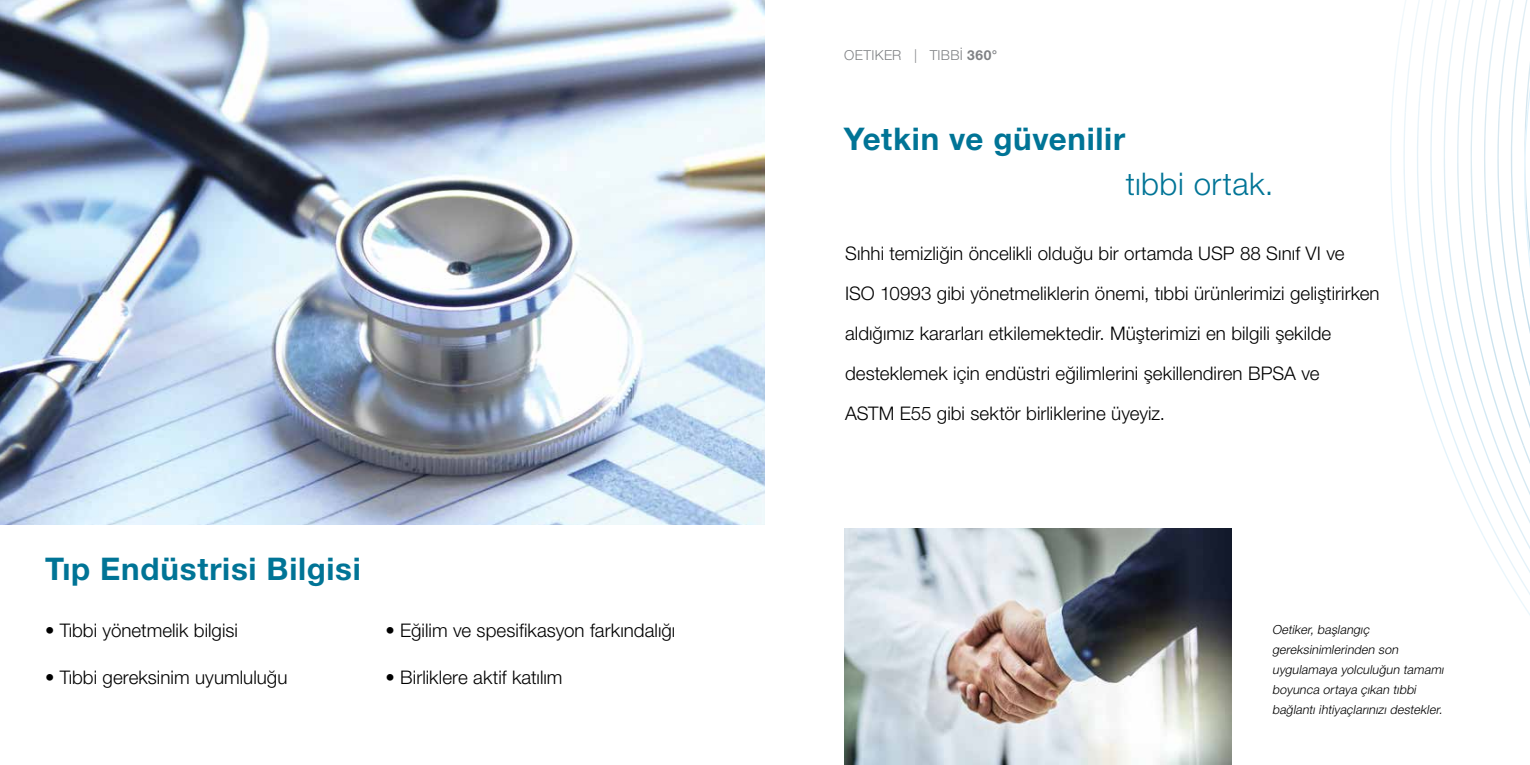
<style>
.page{position:relative;width:1530px;height:765px;background:#fff}
.page>*{position:absolute;margin:0;border:0;box-sizing:border-box;transform-origin:0 0}
.t1{font:700 31.25px "Helvetica Neue LTW1 G";letter-spacing:.025em;color:#007496}
.t2{font:300 31.25px "Helvetica Neue LTW1 G";letter-spacing:.015em;color:#007496}
.t3{font:300 18.75px/40px "Helvetica Neue LTW1 G";color:#000}
.t4{font:300 13.75px "Helvetica Neue LTW1 G";letter-spacing:.02em;color:#808285}
.t5{font:italic 300 12.5px/20px "Helvetica Neue LTW1 G";color:#000}
.s1{font-weight:700}
</style>
<div class="page">
<img style="left:1527px;top:63px;width:3px;height:23px">
<img style="left:1514px;top:2px;width:12px;height:97px">
<img style="left:1511px;top:113px;width:3px;height:102px">
<img style="left:1513px;top:211px;width:11px;height:84px">
<img style="left:1527px;top:314px;width:3px;height:19px">
<img style="left:1501px;top:0;width:13px;height:113px">
<img style="left:1497px;top:116px;width:3px;height:93px">
<img style="left:1499px;top:209px;width:11px;height:86px">
<img style="left:1509px;top:295px;width:18px;height:77px">
<img style="left:1487px;top:0;width:14px;height:116px">
<img style="left:1484px;top:113px;width:3px;height:99px">
<img style="left:1486px;top:212px;width:11px;height:83px">
<img style="left:1500px;top:299px;width:15px;height:71px">
<img style="left:1474px;top:0;width:13px;height:113px">
<img style="left:1470px;top:118px;width:4px;height:91px">
<img style="left:1472px;top:209px;width:12px;height:86px">
<img style="left:1482px;top:295px;width:18px;height:76px">
<img style="left:1499px;top:370px;width:25px;height:7px">
<img style="left:1458px;top:0;width:16px;height:118px">
<img style="left:1457px;top:114px;width:4px;height:101px">
<img style="left:1459px;top:215px;width:11px;height:79px">
<img style="left:1473px;top:302px;width:15px;height:67px">
<img style="left:1511px;top:377px;width:19px;height:67px">
<img style="left:1447px;top:0;width:13px;height:111px">
<img style="left:1444px;top:118px;width:3px;height:91px">
<img style="left:1445px;top:209px;width:12px;height:85px">
<img style="left:1455px;top:294px;width:18px;height:75px">
<img style="left:1421px;top:369px;width:76px;height:52px">
<img style="left:1511px;top:444px;width:19px;height:64px">
<img style="left:1431px;top:0;width:16px;height:118px">
<img style="left:1430px;top:113px;width:4px;height:101px">
<img style="left:1432px;top:214px;width:11px;height:80px">
<img style="left:1443px;top:301px;width:19px;height:76px">
<img style="left:1484px;top:377px;width:27px;height:68px">
<img style="left:1514px;top:508px;width:16px;height:27px">
<img style="left:1420px;top:0;width:13px;height:109px">
<img style="left:1417px;top:114px;width:3px;height:98px">
<img style="left:1419px;top:209px;width:11px;height:87px">
<img style="left:1429px;top:294px;width:17px;height:81px">
<img style="left:1484px;top:445px;width:27px;height:63px">
<img style="left:1518px;top:535px;width:12px;height:30px">
<img style="left:1407px;top:0;width:13px;height:114px">
<img style="left:1403px;top:112px;width:4px;height:105px">
<img style="left:1406px;top:214px;width:10px;height:80px">
<img style="left:1419px;top:301px;width:16px;height:80px">
<img style="left:1434px;top:377px;width:50px;height:67px">
<img style="left:1484px;top:508px;width:30px;height:27px">
<img style="left:1518px;top:565px;width:12px;height:30px">
<img style="left:1392px;top:0;width:15px;height:112px">
<img style="left:1390px;top:107px;width:3px;height:102px">
<img style="left:1392px;top:209px;width:11px;height:86px">
<img style="left:1402px;top:294px;width:17px;height:78px">
<img style="left:1442px;top:444px;width:42px;height:91px">
<img style="left:1482px;top:535px;width:36px;height:62px">
<svg style="left:1524px;top:86px;width:6px;height:180px"></svg>
<img style="left:0;top:0;width:765px;height:525px">
<img style="left:844px;top:529px;width:387px;height:236px">
<h1 class="t1" style="left:45px;top:550px;width:317px">Tıp Endüstrisi Bilgisi</h1>
<p class="t3" style="left:45px;top:610px;width:195px">• Tıbbi yönetmelik bilgisi</p>
<p class="t3" style="left:45px;top:657px;width:244px">• Tıbbi gereksinim uyumluluğu</p>
<p class="t3" style="left:385px;top:610px;width:291px">• Eğilim ve spesifikasyon farkındalığı</p>
<p class="t3" style="left:385px;top:657px;width:179px">• Birliklere aktif katılım</p>
<p class="t4" style="left:844px;top:47px;width:155px">OETIKER | TIBBİ <span class="s1">360°</span></p>
<h1 class="t1" style="left:844px;top:120px;width:283px">Yetkin ve güvenilir</h1>
<h1 class="t2" style="left:1126px;top:165px;width:149px">tıbbi ortak.</h1>
<p class="t3" style="left:845px;top:233px;width:536px">Sıhhi temizliğin öncelikli olduğu bir ortamda USP 88 Sınıf VI ve<br>ISO 10993 gibi yönetmeliklerin önemi, tıbbi ürünlerimizi geliştirirken aldığımız kararları etkilemektedir. Müşterimizi en bilgili şekilde desteklemek için endüstri eğilimlerini şekillendiren BPSA ve<br>ASTM E55 gibi sektör birliklerine üyeyiz.</p>
<p class="t5" style="left:1272px;top:620px;width:176px">Oetiker, başlangıç gereksinimlerinden son uygulamaya yolculuğun tamamı boyunca ortaya çıkan tıbbi bağlantı ihtiyaçlarınızı destekler.</p>
</div>
